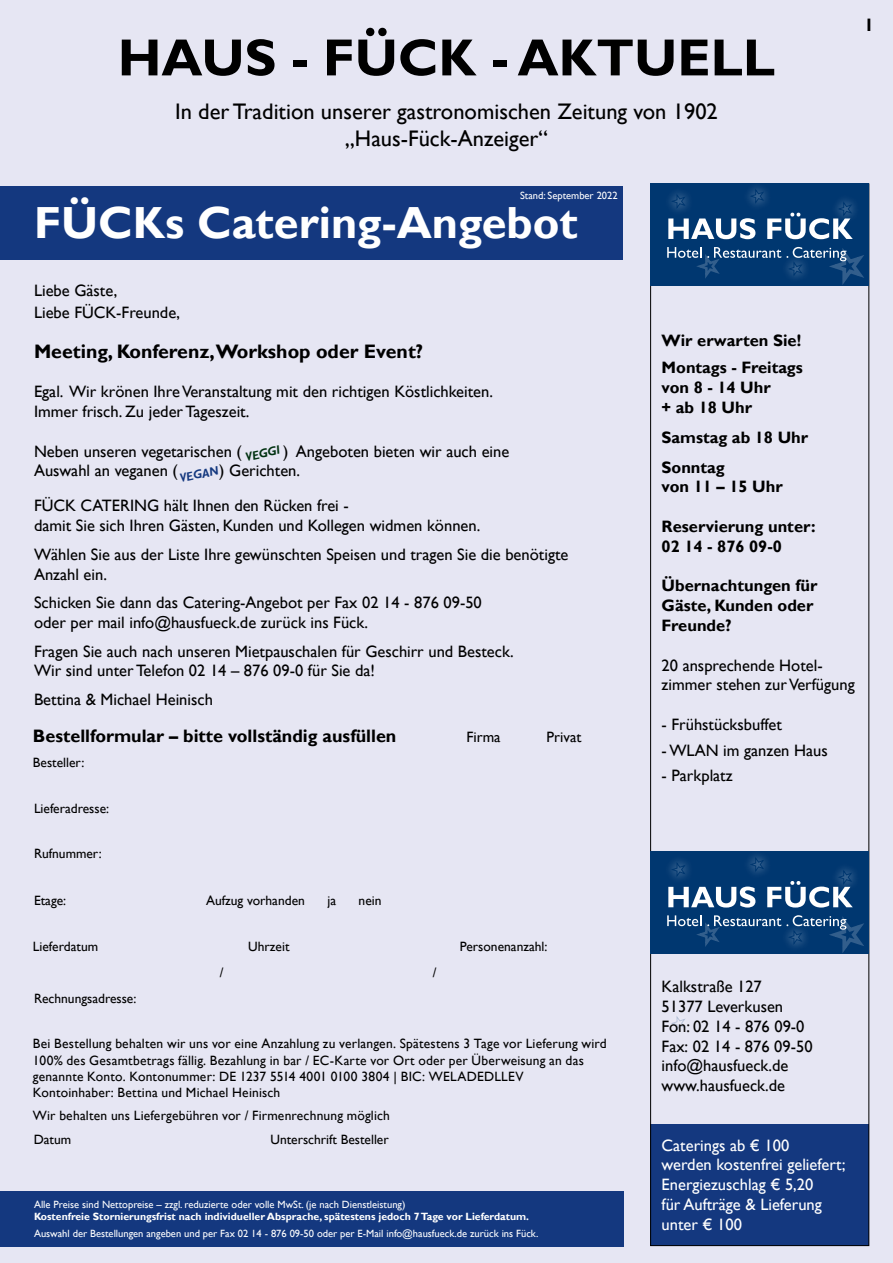
<style>
.page{position:relative;width:893px;height:1263px;background:#e6e6f3}
.page>*{position:absolute;margin:0;border:0;box-sizing:border-box;transform-origin:0 0}
.t1{font:700 52.5px "Gill Sans";color:#000}
.t2{font:700 45px "Gill Sans";color:#fff}
.t3{font:22.5px/27px "Gill Sans";color:#000;text-align:center}
.t4{font:700 19.5px "Gill Sans";color:#000}
.t5{font:700 18px "Gill Sans";color:#000}
.t6{font:16.5px/19.8px "Gill Sans";color:#000}
.t7{font:700 16.5px/19.8px "Gill Sans";color:#000}
.t8{font:16.5px/19.8px "Gill Sans";color:#fff}
.t9{font:15px "Gill Sans";color:#000}
.t10{font:13.5px/16.2px "Gill Sans";letter-spacing:.01em;color:#000}
.t11{font:italic 700 12px "Gill Sans";color:#003110}
.t12{font:italic 700 12px "Gill Sans";color:#14387f}
.t13{font:10.5px "Gill Sans";color:#fff}
.t14{font:700 10.5px "Gill Sans";color:#fff}
</style>
<div class="page">
<div style="left:0;top:186px;width:622px;height:74px;background:#14387f"></div>
<div style="left:0;top:1191px;width:623px;height:55px;background:#14387f"></div>
<svg style="left:671px;top:1016px;width:14px;height:14px"></svg>
<div style="left:650px;top:1125px;width:219px;height:121px;background:#14387f"></div>
<div style="left:650px;top:852px;width:219px;height:102px;background:#003770"></div>
<svg style="left:742px;top:851px;width:30px;height:6px"></svg>
<svg style="left:667px;top:857px;width:197px;height:96px"></svg>
<div style="left:650px;top:184px;width:219px;height:102px;background:#003770"></div>
<svg style="left:742px;top:183px;width:30px;height:6px"></svg>
<svg style="left:667px;top:189px;width:197px;height:96px"></svg>
<h1 class="t1" style="left:118px;top:26px;width:659px">HAUS - FÜCK - AKTUELL</h1>
<h3 class="t3" style="left:175px;top:98px;width:544px">In der Tradition unserer gastronomischen Zeitung von 1902 „Haus-Fück-Anzeiger“</h3>
<p class="t5" style="left:864px;top:14px;width:11px">1</p>
<p class="t13" style="left:520px;top:189px;width:99px">Stand: September 2022</p>
<h2 class="t2" style="left:34px;top:196px;width:545px">FÜCKs Catering-Angebot</h2>
<p class="t6" style="left:34px;top:280px;width:148px;line-height:21.6px">Liebe Gäste,<br>Liebe FÜCK-Freunde,</p>
<p class="t4" style="left:34px;top:339px;width:391px">Meeting, Konferenz,Workshop oder Event?</p>
<p class="t6" style="left:34px;top:382px;width:460px">Egal. Wir krönen Ihre Veranstaltung mit den richtigen Köstlichkeiten.<br>Immer frisch. Zu jeder Tageszeit.</p>
<p class="t6" style="left:34px;top:441px;width:209px">Neben unseren vegetarischen (</p>
<p class="t6" style="left:283px;top:441px;width:228px">) Angeboten bieten wir auch eine</p>
<p class="t6" style="left:34px;top:461px;width:145px">Auswahl an veganen (</p>
<p class="t11" style="left:244px;top:450px;width:37px;rotate:-12deg">VEGGI</p>
<p class="t6" style="left:34px;top:454px;width:316px;line-height:34.8px;text-indent:185px">) Gerichten.<br>FÜCK CATERING hält Ihnen den Rücken frei -</p>
<p class="t6" style="left:34px;top:511px;width:536px;line-height:28.8px">damit Sie sich Ihren Gästen, Kunden und Kollegen widmen können.<br>Wählen Sie aus der Liste Ihre gewünschten Speisen und tragen Sie die benötigte</p>
<p class="t6" style="left:34px;top:560px;width:449px;line-height:28.8px">Anzahl ein.<br>Schicken Sie dann das Catering-Angebot per Fax 02 14 - 876 09-50</p>
<p class="t6" style="left:34px;top:609px;width:481px;line-height:28.5px">oder per mail info@hausfueck.de zurück ins Fück.<br>Fragen Sie auch nach unseren Mietpauschalen für Geschirr und Besteck.</p>
<p class="t6" style="left:34px;top:657px;width:343px;line-height:28.5px">Wir sind unter Telefon 02 14 – 876 09-0 für Sie da!<br>Bettina &amp; Michael Heinisch</p>
<p class="t12" style="left:178px;top:471px;width:41px;rotate:-12deg">VEGAN</p>
<p class="t5" style="left:33px;top:725px;width:365px">Bestellformular – bitte vollständig ausfüllen</p>
<p class="t9" style="left:466px;top:728px;width:36px">Firma</p>
<p class="t9" style="left:547px;top:728px;width:36px">Privat</p>
<p class="t10" style="left:33px;top:755px;width:53px">Besteller:</p>
<p class="t10" style="left:34px;top:800px;width:77px">Lieferadresse:</p>
<p class="t10" style="left:34px;top:845px;width:69px">Rufnummer:</p>
<p class="t10" style="left:34px;top:892px;width:34px">Etage:</p>
<p class="t10" style="left:206px;top:892px;width:100px">Aufzug vorhanden</p>
<p class="t10" style="left:327px;top:892px;width:10px">ja</p>
<p class="t10" style="left:359px;top:892px;width:24px">nein</p>
<p class="t10" style="left:33px;top:938px;width:67px">Lieferdatum</p>
<p class="t10" style="left:248px;top:938px;width:43px">Uhrzeit</p>
<p class="t10" style="left:460px;top:938px;width:89px">Personenanzahl:</p>
<p class="t10" style="left:220px;top:965px;width:5px">/</p>
<p class="t10" style="left:433px;top:965px;width:5px">/</p>
<p class="t10" style="left:34px;top:990px;width:104px">Rechnungsadresse:</p>
<p class="t10" style="left:33px;top:1036px;width:575px">Bei Bestellung behalten wir uns vor eine Anzahlung zu verlangen. Spätestens 3 Tage vor Lieferung wird 100% des Gesamtbetrags fällig. Bezahlung in bar / EC-Karte vor Ort oder per Überweisung an das genannte Konto. Kontonummer: DE 1237 5514 4001 0100 3804 | BIC: WELADEDLLEV Kontoinhaber: Bettina und Michael Heinisch</p>
<p class="t10" style="left:33px;top:1107px;width:359px">Wir behalten uns Liefergebühren vor / Firmenrechnung möglich</p>
<p class="t10" style="left:34px;top:1131px;width:39px">Datum</p>
<p class="t10" style="left:270px;top:1131px;width:120px">Unterschrift Besteller</p>
<p class="t13" style="left:34px;top:1198px;width:373px">Alle Preise sind Nettopreise – zzgl. reduzierte oder volle MwSt. (je nach Dienstleistung)</p>
<p class="t14" style="left:34px;top:1210px;width:497px">Kostenfreie Stornierungsfrist nach individueller Absprache, spätestens jedoch 7 Tage vor Lieferdatum.</p>
<p class="t13" style="left:34px;top:1227px;width:506px">Auswahl der Bestellungen angeben und per Fax 02 14 - 876 09-50 oder per E-Mail info@hausfueck.de zurück ins Fück.</p>
<p class="t7" style="left:662px;top:327px;width:143px;line-height:27.3px">Wir erwarten Sie!<br>Montags - Freitags</p>
<p class="t7" style="left:662px;top:378px;width:111px">von 8 - 14 Uhr + ab 18 Uhr</p>
<p class="t7" style="left:662px;top:422px;width:148px;line-height:30px">Samstag ab 18 Uhr<br>Sonntag</p>
<p class="t7" style="left:662px;top:477px;width:123px">von 11 – 15 Uhr</p>
<p class="t7" style="left:662px;top:517px;width:156px">Reservierung unter:<br>02 14 - 876 09-0</p>
<p class="t7" style="left:662px;top:576px;width:157px">Übernachtungen für<br>Gäste, Kunden oder<br>Freunde?</p>
<p class="t6" style="left:662px;top:655px;width:195px">20 ansprechende Hotel&shy;zimmer stehen zur Verfügung</p>
<p class="t6" style="left:662px;top:715px;width:122px">- Frühstücksbuffet</p>
<p class="t6" style="left:662px;top:740px;width:168px">- WLAN im ganzen Haus</p>
<p class="t6" style="left:662px;top:766px;width:73px">- Parkplatz</p>
<p class="t6" style="left:662px;top:977px;width:152px">Kalkstraße 127<br>51377 Leverkusen<br>Fon: 02 14 - 876 09-0<br>Fax: 02 14 - 876 09-50 info@hausfueck.de www.hausfueck.de</p>
<p class="t8" style="left:662px;top:1135px;width:185px">Caterings ab € 100<br>werden kostenfrei geliefert;<br>Energiezuschlag € 5,20<br>für Aufträge &amp; Lieferung unter € 100</p>
</div>
